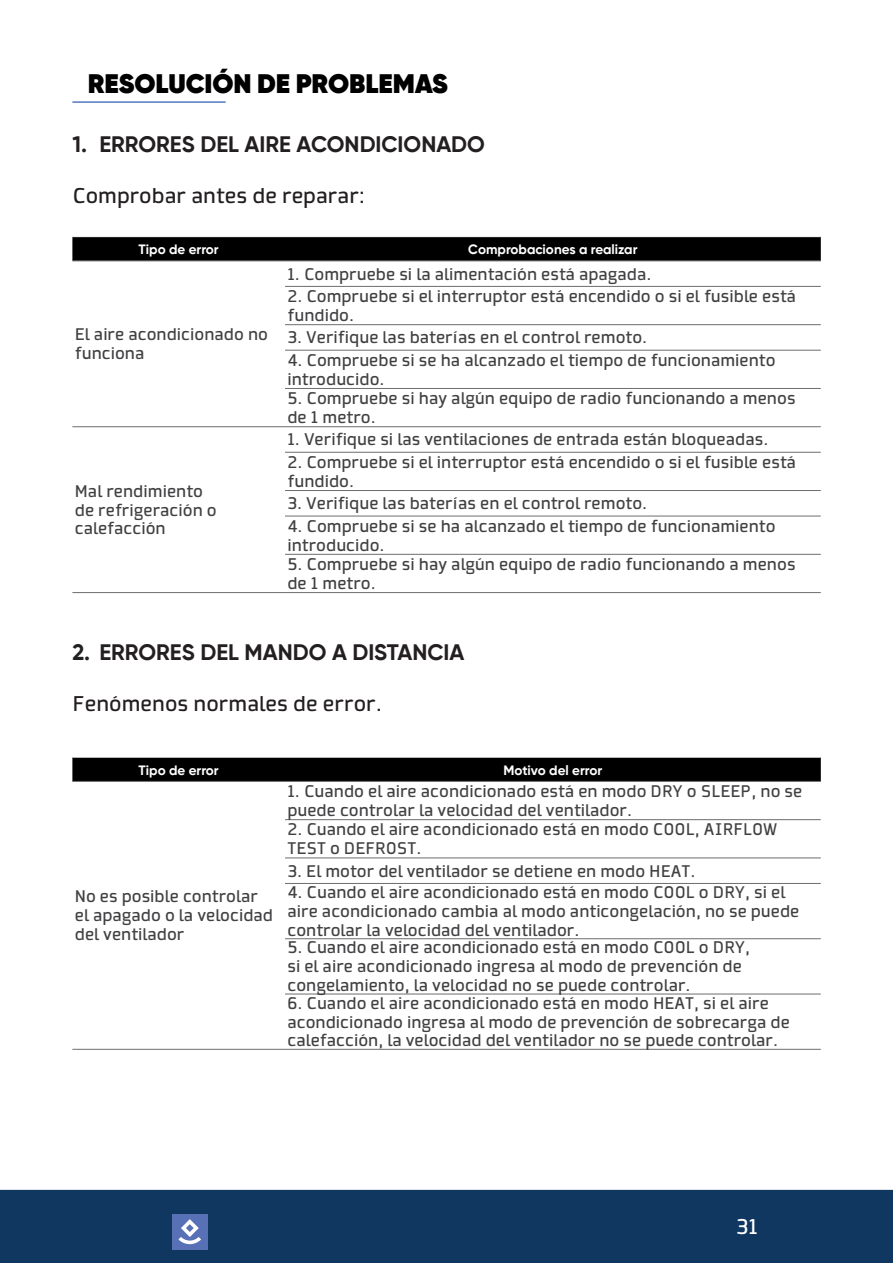
<style>
.page{position:relative;width:893px;height:1263px;background:#fff}
.page>*{position:absolute;margin:0;border:0;box-sizing:border-box;transform-origin:0 0}
.t1{font:800 26.7px "Gilroy";color:#000001}
.t2{font:700 22.35px "Gilroy";color:#231f20}
.t3{font:19.95px "Collator";color:#231f20}
.t4{font:19.95px "Collator";color:#fff}
.t5{font:15.75px/18.9px "Collator";color:#414042}
.t6{font:700 13.5px "Gilroy";color:#fff}
</style>
<div class="page">
<div style="left:0;top:1190px;width:893px;height:73px;background:#0f3760"></div>
<div style="left:172px;top:1214px;width:36px;height:35px;background:#5870b6"></div>
<svg style="left:178px;top:1219px;width:23px;height:25px"></svg>
<svg style="left:72px;top:237px;width:749px;height:24px;background:#040506"></svg>
<hr style="left:72px;top:261px;width:213px;height:1px;background:#6c6d70">
<hr style="left:72px;top:426px;width:213px;height:1px;background:#6c6d70">
<hr style="left:72px;top:592px;width:213px;height:1px;background:#6c6d70">
<hr style="left:285px;top:261px;width:536px;height:1px;background:#6c6d70">
<hr style="left:285px;top:286px;width:536px;height:1px;background:#6c6d70">
<hr style="left:285px;top:324px;width:536px;height:1px;background:#6c6d70">
<hr style="left:285px;top:350px;width:536px;height:1px;background:#6c6d70">
<hr style="left:285px;top:388px;width:536px;height:1px;background:#6c6d70">
<hr style="left:285px;top:426px;width:536px;height:1px;background:#6c6d70">
<hr style="left:285px;top:452px;width:536px;height:1px;background:#6c6d70">
<hr style="left:285px;top:490px;width:536px;height:1px;background:#6c6d70">
<hr style="left:285px;top:516px;width:536px;height:1px;background:#6c6d70">
<hr style="left:285px;top:554px;width:536px;height:1px;background:#6c6d70">
<hr style="left:285px;top:592px;width:536px;height:1px;background:#6c6d70">
<div style="left:72px;top:758px;width:749px;height:23px;background:#000001"></div>
<hr style="left:72px;top:781px;width:213px;height:1px;background:#6c6d70">
<hr style="left:72px;top:1049px;width:213px;height:1px;background:#6c6d70">
<hr style="left:285px;top:781px;width:536px;height:1px;background:#6c6d70">
<hr style="left:285px;top:819px;width:536px;height:1px;background:#6c6d70">
<hr style="left:285px;top:858px;width:536px;height:1px;background:#6c6d70">
<hr style="left:285px;top:883px;width:536px;height:1px;background:#6c6d70">
<hr style="left:285px;top:938px;width:536px;height:1px;background:#6c6d70">
<hr style="left:285px;top:994px;width:536px;height:1px;background:#6c6d70">
<hr style="left:285px;top:1049px;width:536px;height:1px;background:#6c6d70">
<hr style="left:72px;top:101px;width:154px;height:2px;background:#5479bd">
<p class="t1" style="left:88px;top:66px;width:362px">RESOLUCIÓN DE PROBLEMAS</p>
<p class="t2" style="left:72px;top:130px;width:414px">1. ERRORES DEL AIRE ACONDICIONADO</p>
<p class="t3" style="left:72px;top:184px;width:294px">Comprobar antes de reparar:</p>
<p class="t6" style="left:139px;top:241px;width:82px">Tipo de error</p>
<p class="t6" style="left:468px;top:241px;width:171px">Comprobaciones a realizar</p>
<p class="t5" style="left:75px;top:326px;width:195px">El aire acondicionado no funciona</p>
<p class="t5" style="left:75px;top:482px;width:143px">Mal rendimiento de refrigeración o calefacción</p>
<p class="t5" style="left:287px;top:265px;width:366px">1. Compruebe si la alimentación está apagada.</p>
<p class="t5" style="left:287px;top:288px;width:510px">2. Compruebe si el interruptor está encendido o si el fusible está fundido.</p>
<p class="t5" style="left:287px;top:329px;width:361px">3. Verifique las baterías en el control remoto.</p>
<p class="t5" style="left:287px;top:351px;width:490px">4. Compruebe si se ha alcanzado el tiempo de funcionamiento introducido.</p>
<p class="t5" style="left:287px;top:390px;width:510px">5. Compruebe si hay algún equipo de radio funcionando a menos de 1 metro.</p>
<p class="t5" style="left:287px;top:431px;width:482px">1. Verifique si las ventilaciones de entrada están bloqueadas.</p>
<p class="t5" style="left:287px;top:453px;width:510px">2. Compruebe si el interruptor está encendido o si el fusible está fundido.</p>
<p class="t5" style="left:287px;top:495px;width:361px">3. Verifique las baterías en el control remoto.</p>
<p class="t5" style="left:287px;top:517px;width:490px">4. Compruebe si se ha alcanzado el tiempo de funcionamiento introducido.</p>
<p class="t5" style="left:287px;top:555px;width:510px">5. Compruebe si hay algún equipo de radio funcionando a menos de 1 metro.</p>
<p class="t2" style="left:72px;top:638px;width:394px">2. ERRORES DEL MANDO A DISTANCIA</p>
<p class="t3" style="left:72px;top:692px;width:311px">Fenómenos normales de error.</p>
<p class="t6" style="left:139px;top:761px;width:82px">Tipo de error</p>
<p class="t6" style="left:504px;top:761px;width:100px">Motivo del error</p>
<p class="t5" style="left:75px;top:888px;width:200px">No es posible controlar el apagado o la velocidad del ventilador</p>
<p class="t5" style="left:287px;top:782px;width:516px">1. Cuando el aire acondicionado está en modo DRY o SLEEP, no se puede controlar la velocidad del ventilador.</p>
<p class="t5" style="left:287px;top:821px;width:491px">2. Cuando el aire acondicionado está en modo COOL, AIRFLOW<br>TEST o DEFROST.</p>
<p class="t5" style="left:287px;top:862px;width:409px">3. El motor del ventilador se detiene en modo HEAT.</p>
<p class="t5" style="left:287px;top:884px;width:513px">4. Cuando el aire acondicionado está en modo COOL o DRY, si el aire acondicionado cambia al modo anticongelación, no se puede controlar la velocidad del ventilador.</p>
<p class="t5" style="left:287px;top:939px;width:464px">5. Cuando el aire acondicionado está en modo COOL o DRY, si el aire acondicionado ingresa al modo de prevención de congelamiento, la velocidad no se puede controlar.</p>
<p class="t5" style="left:287px;top:994px;width:504px">6. Cuando el aire acondicionado está en modo HEAT, si el aire acondicionado ingresa al modo de prevención de sobrecarga de calefacción, la velocidad del ventilador no se puede controlar.</p>
<p class="t4" style="left:736px;top:1215px;width:23px">31</p>
</div>
